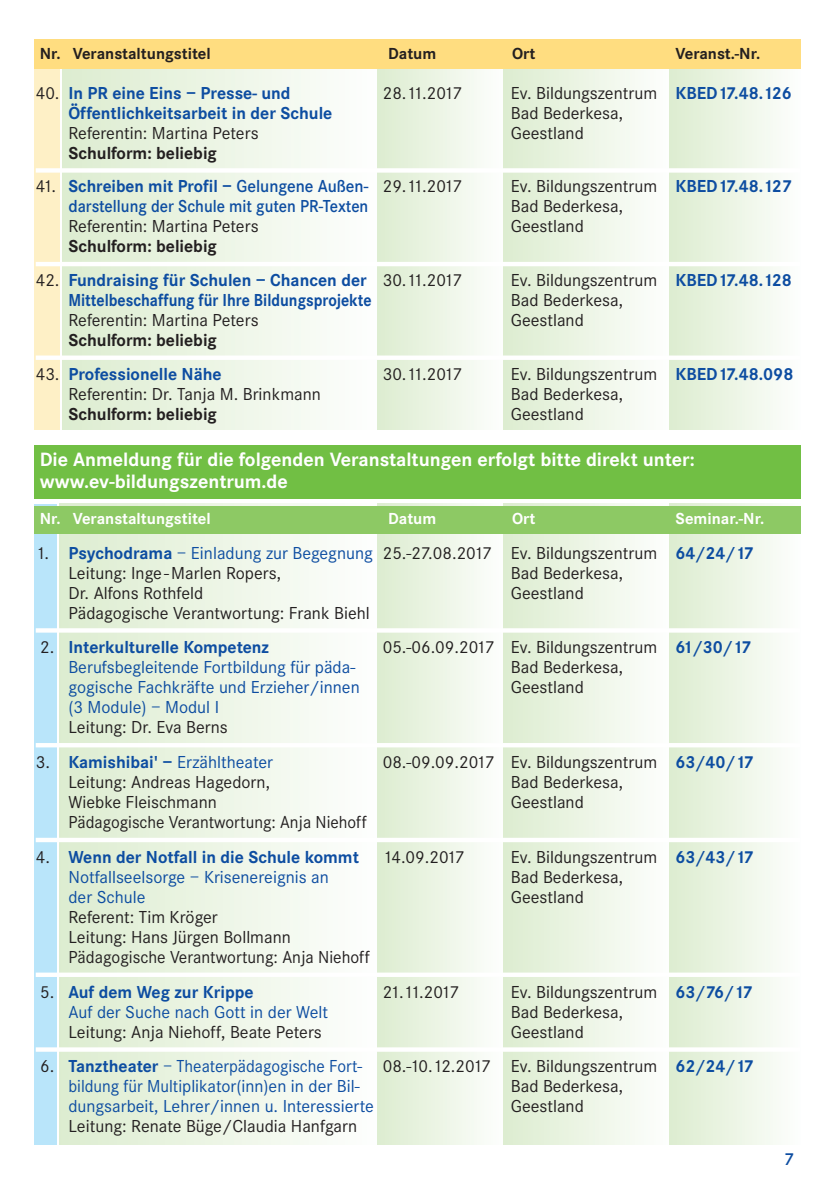
<style>
.page{position:relative;width:840px;height:1191px;background:#fff}
.page>*{position:absolute;margin:0;border:0;box-sizing:border-box;transform-origin:0 0}
.t1{font:700 20px/22px "Corporate S";color:#fff}
.t2{font:18px/20px "Corporate S";color:#231f20}
.t3{font:18px "Corporate S";color:#0d4da1}
.t4{font:700 18px "Corporate S";color:#0d4da1}
.t5{font:18px/20px "Corporate S";color:#0d4da1;scale:.96 1}
.t6{font:700 18px "Corporate S";color:#231f20}
.t7{font:700 18px "Corporate S";color:#0d4da1;scale:.96 1}
.t8{font:700 18px "Corporate S";color:#0d4da1;scale:.88 1}
.t9{font:600 18px "Corporate S";color:#0d4da1}
.t10{font:18px "Corporate S";color:#231f20;scale:.96 1}
.t11{font:700 16.6px "Corporate S";color:#fff}
.t12{font:700 16.6px "Corporate S";color:#231f20}
.s1{font-weight:400;color:#231f20}
.s2{font-weight:700;color:#0d4da1}
.s3{font-weight:600}
.s4{color:#0d4da1}
.s5{color:#231f20}
.s6{font-weight:700}
</style>
<div class="page">
<div style="left:34px;top:504px;width:23px;height:640px;background:#b9e5fa"></div>
<div style="left:60px;top:504px;width:317px;height:640px;background:linear-gradient(to right,#ddecd0,#fdfefd)"></div>
<div style="left:377px;top:504px;width:126px;height:640px;background:linear-gradient(to right,#ddecd0,#fdfefc)"></div>
<div style="left:503px;top:504px;width:166px;height:640px;background:linear-gradient(to right,#ddedd0,#fdfefc)"></div>
<div style="left:669px;top:504px;width:130px;height:640px;background:linear-gradient(to right,#ddecd0,#fcfefc)"></div>
<div style="left:34px;top:506px;width:765px;height:27px;background:#8dc964"></div>
<hr style="left:36px;top:628px;width:763px;height:4px;background:#fff">
<hr style="left:36px;top:743px;width:763px;height:4px;background:#fff">
<div style="left:36px;top:837px;width:763px;height:5px;background:#fff"></div>
<div style="left:36px;top:972px;width:763px;height:5px;background:#fff"></div>
<hr style="left:36px;top:1047px;width:763px;height:4px;background:#fff">
<div style="left:34px;top:445px;width:765px;height:54px;background:#71bf44"></div>
<div style="left:34px;top:40px;width:26px;height:389px;background:#fef0c6"></div>
<div style="left:62px;top:40px;width:315px;height:389px;background:linear-gradient(to right,#ddeccf,#fdfefd)"></div>
<div style="left:377px;top:40px;width:126px;height:389px;background:linear-gradient(to right,#ddecd0,#fdfefc)"></div>
<div style="left:503px;top:40px;width:166px;height:389px;background:linear-gradient(to right,#ddecd0,#fdfefc)"></div>
<div style="left:669px;top:40px;width:130px;height:389px;background:linear-gradient(to right,#ddecd0,#fcfefc)"></div>
<div style="left:34px;top:40px;width:765px;height:29px;background:#ffdd80"></div>
<div style="left:36px;top:168px;width:763px;height:5px;background:#fff"></div>
<hr style="left:36px;top:262px;width:763px;height:4px;background:#fff">
<div style="left:36px;top:355px;width:763px;height:5px;background:#fff"></div>
<p class="t12" style="left:40px;top:43px;width:172px">Nr. Veranstaltungstitel</p>
<p class="t12" style="left:388px;top:43px;width:50px">Datum</p>
<p class="t12" style="left:511px;top:43px;width:25px">Ort</p>
<p class="t12" style="left:675px;top:43px;width:86px">Veranst.-Nr.</p>
<p class="t4" style="left:36px;top:82px;width:256px"><span class="s1">40.</span> In PR eine Eins – Presse- und</p>
<p class="t2" style="left:382px;top:82px;width:81px">28.11.2017</p>
<p class="t2" style="left:510px;top:82px;width:282px">Ev. Bildungszentrum <span class="s2">KBED17.48.126</span></p>
<p class="t4" style="left:68px;top:102px;width:265px">Öffentlichkeitsarbeit in der Schule</p>
<p class="t2" style="left:510px;top:102px;width:113px">Bad Bederkesa,</p>
<p class="t2" style="left:68px;top:122px;width:191px">Referentin: Martina Peters</p>
<p class="t2" style="left:510px;top:122px;width:74px">Geestland</p>
<p class="t6" style="left:68px;top:142px;width:150px">Schulform: beliebig</p>
<p class="t7" style="left:36px;top:175px;width:445px"><span class="s1">41.</span> Schreiben mit Profil – <span class="s3">Gelungene Außen-</span> <span class="s1">29.11.2017</span></p>
<p class="t2" style="left:510px;top:176px;width:282px">Ev. Bildungszentrum <span class="s2">KBED17.48.127</span></p>
<p class="t9" style="left:68px;top:195px;width:301px">darstellung der Schule mit guten PR-Texten</p>
<p class="t2" style="left:510px;top:196px;width:113px">Bad Bederkesa,</p>
<p class="t2" style="left:68px;top:216px;width:191px">Referentin: Martina Peters</p>
<p class="t2" style="left:510px;top:216px;width:74px">Geestland</p>
<p class="t6" style="left:68px;top:235px;width:150px">Schulform: beliebig</p>
<p class="t4" style="left:36px;top:269px;width:428px"><span class="s1">42.</span> Fundraising für Schulen – Chancen der <span class="s1">30.11.2017</span></p>
<p class="t2" style="left:510px;top:270px;width:282px">Ev. Bildungszentrum <span class="s2">KBED17.48.128</span></p>
<p class="t8" style="left:68px;top:289px;width:346px">Mittelbeschaffung für Ihre Bildungsprojekte</p>
<p class="t2" style="left:510px;top:290px;width:113px">Bad Bederkesa,</p>
<p class="t2" style="left:68px;top:310px;width:191px">Referentin: Martina Peters</p>
<p class="t2" style="left:510px;top:310px;width:74px">Geestland</p>
<p class="t6" style="left:68px;top:329px;width:150px">Schulform: beliebig</p>
<p class="t4" style="left:36px;top:363px;width:187px"><span class="s1">43.</span> Professionelle Nähe</p>
<p class="t2" style="left:382px;top:363px;width:81px">30.11.2017</p>
<p class="t2" style="left:510px;top:363px;width:284px">Ev. Bildungszentrum <span class="s2">KBED17.48.098</span></p>
<p class="t2" style="left:68px;top:383px;width:254px">Referentin: Dr. Tanja M. Brinkmann</p>
<p class="t2" style="left:510px;top:383px;width:113px">Bad Bederkesa,</p>
<p class="t6" style="left:68px;top:403px;width:150px">Schulform: beliebig</p>
<p class="t2" style="left:510px;top:403px;width:74px">Geestland</p>
<p class="t1" style="left:40px;top:448px;width:656px">Die Anmeldung für die folgenden Veranstaltungen erfolgt bitte direkt unter: www.ev-bildungszentrum.de</p>
<p class="t11" style="left:40px;top:508px;width:172px">Nr. Veranstaltungstitel</p>
<p class="t11" style="left:388px;top:508px;width:50px">Datum</p>
<p class="t11" style="left:511px;top:508px;width:25px">Ort</p>
<p class="t11" style="left:675px;top:508px;width:90px">Seminar.-Nr.</p>
<p class="t2" style="left:68px;top:542px;width:686px;text-indent:-33px">1. <span class="s2">Psychodrama</span> <span class="s4">– Einladung zur Begegnung</span> 25.-27.08.2017 Ev. Bildungszentrum <span class="s2">64/24/17<br></span>Leitung: Inge -Marlen Ropers,</p>
<p class="t2" style="left:510px;top:562px;width:113px">Bad Bederkesa,</p>
<p class="t2" style="left:68px;top:582px;width:136px">Dr. Alfons Rothfeld</p>
<p class="t2" style="left:510px;top:582px;width:74px">Geestland</p>
<p class="t2" style="left:68px;top:602px;width:303px">Pädagogische Verantwortung: Frank Biehl</p>
<p class="t4" style="left:40px;top:636px;width:230px"><span class="s1">2.</span> Interkulturelle Kompetenz</p>
<p class="t2" style="left:382px;top:637px;width:369px">05.-06.09.2017 Ev. Bildungszentrum <span class="s2">61/30/17</span></p>
<p class="t3" style="left:68px;top:656px;width:288px">Berufsbegleitende Fortbildung für päda-</p>
<p class="t2" style="left:510px;top:657px;width:113px">Bad Bederkesa,</p>
<p class="t3" style="left:68px;top:676px;width:293px">gogische Fachkräfte und Erzieher/innen</p>
<p class="t2" style="left:510px;top:677px;width:74px">Geestland</p>
<p class="t3" style="left:68px;top:696px;width:152px">(3 Module) – Modul I</p>
<p class="t2" style="left:68px;top:717px;width:161px">Leitung: Dr. Eva Berns</p>
<p class="t3" style="left:36px;top:751px;width:239px"><span class="s5">3.</span> <span class="s6">Kamishibai' –</span> Erzähltheater</p>
<p class="t2" style="left:382px;top:752px;width:372px">08.-09.09.2017 Ev. Bildungszentrum <span class="s2">63/40/17</span></p>
<p class="t2" style="left:68px;top:772px;width:203px">Leitung: Andreas Hagedorn,</p>
<p class="t2" style="left:510px;top:772px;width:113px">Bad Bederkesa,</p>
<p class="t2" style="left:68px;top:792px;width:150px">Wiebke Fleischmann</p>
<p class="t2" style="left:510px;top:792px;width:74px">Geestland</p>
<p class="t10" style="left:68px;top:811px;width:312px">Pädagogische Verantwortung: Anja Niehoff</p>
<p class="t4" style="left:36px;top:846px;width:324px"><span class="s1">4.</span> Wenn der Notfall in die Schule kommt</p>
<p class="t2" style="left:382px;top:846px;width:84px">14.09.2017</p>
<p class="t2" style="left:510px;top:846px;width:244px">Ev. Bildungszentrum <span class="s2">63/43/17</span></p>
<p class="t3" style="left:68px;top:866px;width:262px">Notfallseelsorge – Krisenereignis an</p>
<p class="t2" style="left:510px;top:866px;width:113px">Bad Bederkesa,</p>
<p class="t3" style="left:68px;top:886px;width:79px">der Schule</p>
<p class="t2" style="left:510px;top:886px;width:74px">Geestland</p>
<p class="t2" style="left:68px;top:906px;width:302px">Referent: Tim Kröger<br>Leitung: Hans Jürgen Bollmann<br>Pädagogische Verantwortung: Anja Niehoff</p>
<p class="t4" style="left:40px;top:981px;width:215px"><span class="s1">5.</span> Auf dem Weg zur Krippe</p>
<p class="t2" style="left:382px;top:981px;width:78px">21.11.2017</p>
<p class="t2" style="left:510px;top:981px;width:243px">Ev. Bildungszentrum <span class="s2">63/76/17</span></p>
<p class="t3" style="left:68px;top:1001px;width:261px">Auf der Suche nach Gott in der Welt</p>
<p class="t2" style="left:510px;top:1001px;width:113px">Bad Bederkesa,</p>
<p class="t2" style="left:68px;top:1021px;width:255px">Leitung: Anja Niehoff, Beate Peters</p>
<p class="t2" style="left:510px;top:1021px;width:74px">Geestland</p>
<p class="t5" style="left:68px;top:1056px;width:715px;text-indent:-28px"><span class="s5">6.</span> <span class="s6">Tanztheater</span> – Theaterpädagogische Fort- <span class="s5">08.-10.12.2017 Ev. Bildungszentrum</span> <span class="s6">62/24/17 </span>bildung für Multiplikator(inn)en in der Bil-</p>
<p class="t2" style="left:510px;top:1076px;width:113px">Bad Bederkesa,</p>
<p class="t3" style="left:68px;top:1095px;width:307px">dungsarbeit, Lehrer/innen u. Interessierte</p>
<p class="t2" style="left:510px;top:1096px;width:74px">Geestland</p>
<p class="t2" style="left:68px;top:1116px;width:290px">Leitung: Renate Büge/Claudia Hanfgarn</p>
<p class="t9" style="left:784px;top:1148px;width:11px">7</p>
</div>
